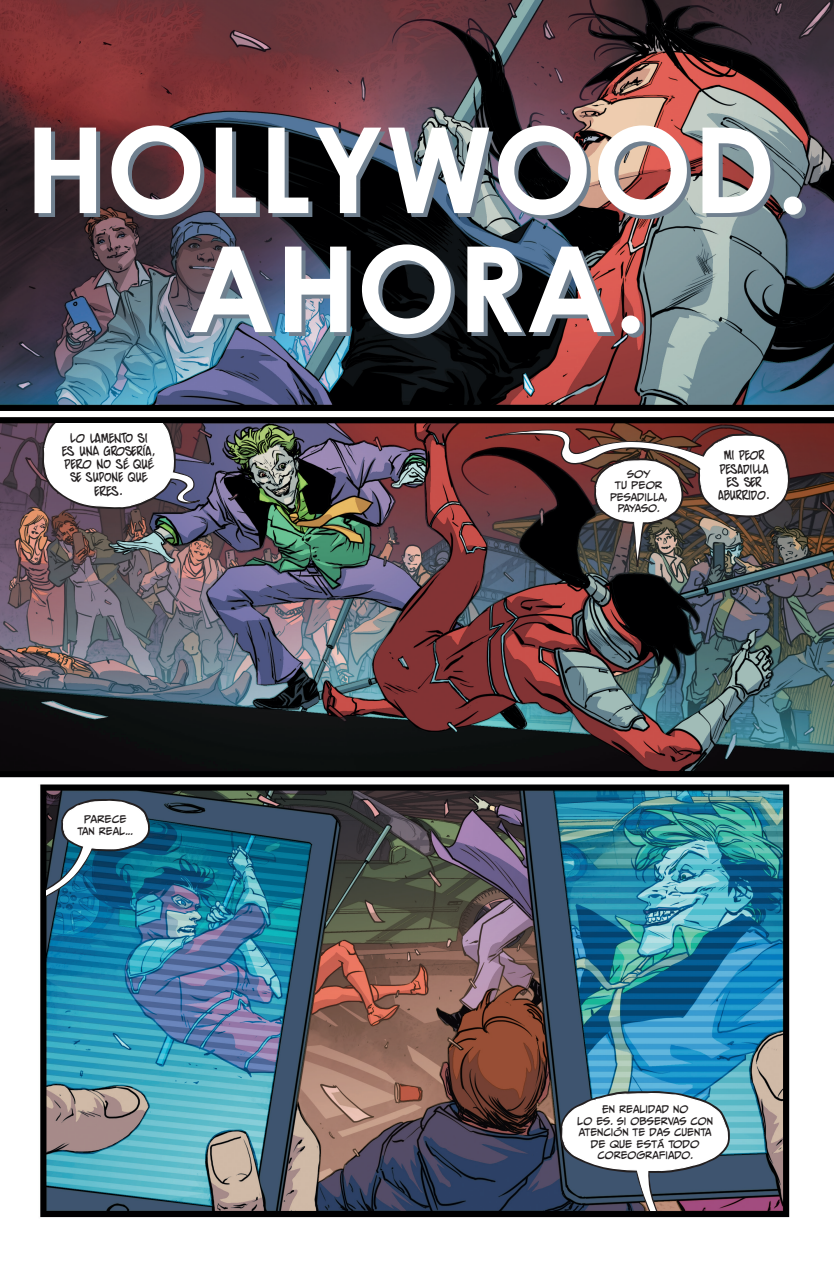
<style>
.page{position:relative;width:834px;height:1275px;background:#fff}
.page>*{position:absolute;margin:0;border:0;box-sizing:border-box;transform-origin:0 0}
.GCx_Paragraph{font:700 119px/119px "Century Gothic";color:#fff;text-align:center}
.GCx_Paragraph-2{font:13.12px "CC Moritat";color:#231f20;scale:1.05 1}
.GCx_Paragraph-3{font:13.12px "CC Moritat";color:#231f20}
.GCx_Paragraph-4{font:9.62px/11.5px "CC Meanwhile";color:#231f20}
.GCx_Paragraph-5{font:9.62px "CC Meanwhile";color:#231f20;scale:1.05 1}
</style>
<div class="page">
<img style="left:0;top:0;width:833px;height:1218px">
<img style="left:556px;top:835px;width:178px;height:340px">
<svg style="left:46px;top:796px;width:108px;height:118px"></svg>
<svg style="left:560px;top:1093px;width:168px;height:118px"></svg>
<svg style="left:485px;top:418px;width:308px;height:157px"></svg>
<svg style="left:39px;top:423px;width:161px;height:89px"></svg>
<p class="GCx_Paragraph" style="left:25px;top:105px;width:786px">HOLLYWOOD.<br>AHORA.</p>
<p class="GCx_Paragraph-2" style="left:70px;top:432px;width:76px">LO LAMENTO SI</p>
<p class="GCx_Paragraph-2" style="left:62px;top:445px;width:91px">ES UNA GROSERÍA,</p>
<p class="GCx_Paragraph-2" style="left:64px;top:458px;width:86px">PERO NO SÉ QUÉ</p>
<p class="GCx_Paragraph-3" style="left:71px;top:471px;width:78px">SE SUPONE QUE</p>
<p class="GCx_Paragraph-2" style="left:94px;top:484px;width:29px">ERES.</p>
<p class="GCx_Paragraph-5" style="left:84px;top:814px;width:42px">PARECE</p>
<p class="GCx_Paragraph-4" style="left:77px;top:825px;width:57px">TAN REAL...</p>
<p class="GCx_Paragraph-5" style="left:626px;top:468px;width:24px">SOY</p>
<p class="GCx_Paragraph-5" style="left:614px;top:480px;width:47px">TU PEOR</p>
<p class="GCx_Paragraph-4" style="left:610px;top:491px;width:59px">PESADILLA,</p>
<p class="GCx_Paragraph-4" style="left:617px;top:503px;width:43px">PAYASO.</p>
<p class="GCx_Paragraph-3" style="left:723px;top:449px;width:42px">MI PEOR</p>
<p class="GCx_Paragraph-3" style="left:719px;top:462px;width:51px">PESADILLA</p>
<p class="GCx_Paragraph-2" style="left:726px;top:476px;width:35px">ES SER</p>
<p class="GCx_Paragraph-3" style="left:718px;top:489px;width:53px">ABURRIDO.</p>
<p class="GCx_Paragraph-4" style="left:602px;top:1103px;width:87px">EN REALIDAD NO</p>
<p class="GCx_Paragraph-4" style="left:577px;top:1115px;width:137px">LO ES. SI OBSERVAS CON<br>ATENCIÓN TE DAS CUENTA</p>
<p class="GCx_Paragraph-5" style="left:590px;top:1138px;width:105px">DE QUE ESTÁ TODO</p>
<p class="GCx_Paragraph-4" style="left:597px;top:1150px;width:97px">COREOGRAFIADO.</p>
</div>
